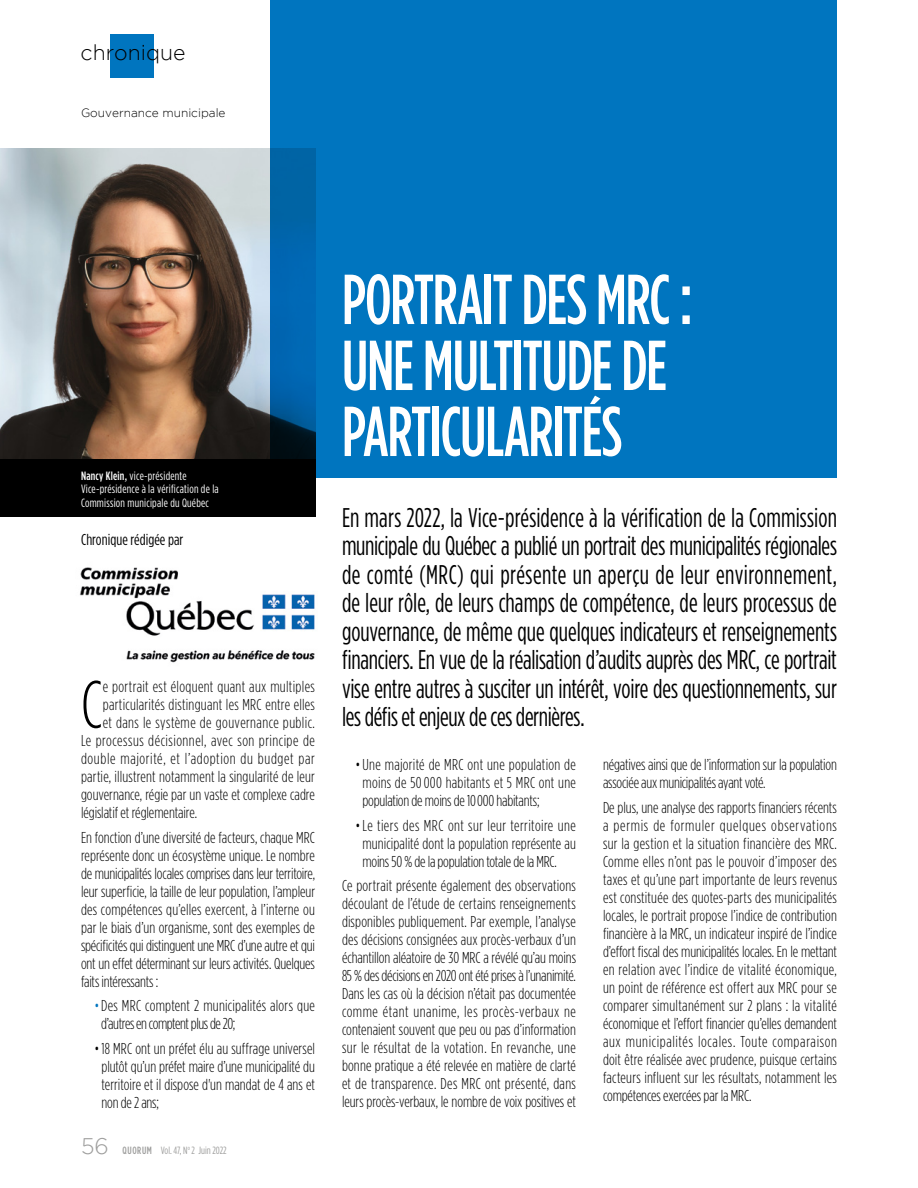
<style>
.page{position:relative;width:918px;height:1188px;background:#fff}
.page>*{position:absolute;margin:0;border:0;box-sizing:border-box;transform-origin:0 0}
.TITRE_-_blanc{font:500 70.5px/66px "Gotham Condensed";letter-spacing:-.02em;color:#fff;scale:.9 1}
.COURANT_-_lettrine{font:300 67.2px "Gotham Condensed";color:#000}
.INTRO_-_noir{font:27px/28.5px "Gotham Condensed";letter-spacing:-.01em;color:#000;text-align:justify;scale:.92 1}
.t1{font:300 22.5px "Gotham";color:#9d9d9c}
.t2{font:300 21.45px "Gotham";color:#000}
.COURANT_-_noir{font:300 15.75px/18px "Gotham Condensed";letter-spacing:-.01em;color:#000;text-align:justify}
.COURANT_-_lettrine-2{font:300 15.75px "Gotham Condensed";letter-spacing:.02em;color:#000}
.COURANT_-_noir-2{font:300 15.75px/18px "Gotham Condensed";letter-spacing:.01em;color:#000}
.COURANT_-_lettrine-3{font:300 15.75px "Gotham Condensed";color:#000}
.COURANT_-_lettrine-4{font:300 15.75px "Gotham Condensed";letter-spacing:.04em;color:#000}
.COURANT_-_lettrine-5{font:300 15.75px "Gotham Condensed";letter-spacing:-.005em;color:#000}
.COURANT_-_noir-3{font:15.75px "Gotham Condensed";letter-spacing:.005em;color:#000}
.BAS_VIGNETTE{font:12px "Gotham Condensed";letter-spacing:.02em;color:#fff}
.t3{font:300 12px "Gotham";color:#000}
.t4{font:10.5px "Gotham Condensed";color:#9d9d9c}
.s1{font-weight:500}
.s2{color:#0075bf}
</style>
<div class="page">
<div style="left:110px;top:35px;width:43px;height:43px;background:#0075bf"></div>
<img style="left:0;top:148px;width:270px;height:311px">
<div style="left:0;top:459px;width:315px;height:57px;background:#000"></div>
<img style="left:80px;top:567px;width:235px;height:96px">
<div style="left:270px;top:0;width:567px;height:478px;background:#0075bf"></div>
<h3 class="t2" style="left:81px;top:41px;width:106px">chronique</h3>
<p class="t3" style="left:81px;top:106px;width:146px">Gouvernance municipale</p>
<p class="BAS_VIGNETTE" style="left:81px;top:468px;width:107px"><span class="s1">Nancy Klein,</span> vice-présidente</p>
<p class="BAS_VIGNETTE" style="left:81px;top:482px;width:139px">Vice-présidence à la vérification de la</p>
<p class="BAS_VIGNETTE" style="left:81px;top:495px;width:129px">Commission municipale du Québec</p>
<p class="BAS_VIGNETTE" style="left:81px;top:473px;width:65px">Directeur général</p>
<p class="BAS_VIGNETTE" style="left:81px;top:486px;width:112px">Fonds locaux de solidarité FTQ</p>
<p class="COURANT_-_noir-3" style="left:81px;top:530px;width:104px">Chronique rédigée par</p>
<p class="COURANT_-_lettrine" style="left:81px;top:667px;width:24px">C</p>
<p class="COURANT_-_lettrine-2" style="left:103px;top:678px;width:214px">e portrait est éloquent quant aux multiples</p>
<p class="COURANT_-_lettrine-2" style="left:103px;top:696px;width:214px">particularités distinguant les MRC entre elles</p>
<p class="COURANT_-_lettrine-2" style="left:103px;top:714px;width:212px">et dans le système de gouvernance public.</p>
<p class="COURANT_-_lettrine-2" style="left:81px;top:732px;width:235px">Le processus décisionnel, avec son principe de</p>
<p class="COURANT_-_lettrine-4" style="left:81px;top:750px;width:236px">double majorité, et l’adoption du budget par</p>
<p class="COURANT_-_lettrine-2" style="left:81px;top:768px;width:235px">partie, illustrent notamment la singularité de leur</p>
<p class="COURANT_-_lettrine-3" style="left:81px;top:786px;width:235px">gouvernance, régie par un vaste et complexe cadre</p>
<p class="COURANT_-_lettrine-5" style="left:81px;top:804px;width:116px">législatif et réglementaire.</p>
<p class="COURANT_-_noir" style="left:81px;top:828px;width:236px">En fonction d’une diversité de facteurs, chaque MRC représente donc un écosystème unique. Le nombre de municipalités locales comprises dans leur territoire, leur superficie, la taille de leur population, l’ampleur des compétences qu’elles exercent, à l’interne ou par le biais d’un organisme, sont des exemples de spécificités qui distinguent une MRC d’une autre et qui ont un effet déterminant sur leurs activités. Quelques faits intéressants :</p>
<p class="COURANT_-_noir-2" style="left:101px;top:997px;width:215px;text-indent:-7px"><span class="s2">•</span> Des MRC comptent 2 municipalités alors que d’autres en comptent plus de 20;</p>
<p class="COURANT_-_noir" style="left:102px;top:1040px;width:215px;text-indent:-7px">• 18 MRC ont un préfet élu au suffrage universel plutôt qu’un préfet maire d’une municipalité du territoire et il dispose d'un mandat de 4 ans et non de 2 ans;</p>
<h3 class="t1" style="left:81px;top:1133px;width:29px">56</h3>
<p class="t4" style="left:122px;top:1144px;width:106px"><span class="s1">QUORUM</span> Vol. 47, N<sup>o</sup> 2 Juin 2022</p>
<p class="TITRE_-_blanc" style="left:342px;top:266px;width:391px">PORTRAIT DES MRC :<br>UNE MULTITUDE DE<br>PARTICULARITÉS</p>
<p class="INTRO_-_noir" style="left:342px;top:503px;width:540px">En mars 2022, la Vice-présidence à la vérification de la Commission municipale du Québec a publié un portrait des municipalités régionales de comté (MRC) qui présente un aperçu de leur environnement, de leur rôle, de leurs champs de compétence, de leurs processus de gouvernance, de même que quelques indicateurs et renseignements financiers. En vue de la réalisation d’audits auprès des MRC, ce portrait vise entre autres à susciter un intérêt, voire des questionnements, sur les défis et enjeux de ces dernières.</p>
<p class="COURANT_-_noir" style="left:363px;top:755px;width:215px;text-indent:-7px">• Une majorité de MRC ont une population de moins de 50 000 habitants et 5 MRC ont une population de moins de 10 000 habitants;</p>
<p class="COURANT_-_noir" style="left:363px;top:816px;width:215px;text-indent:-7px">• Le tiers des MRC ont sur leur territoire une municipalité dont la population représente au moins 50 % de la population totale de la MRC.</p>
<p class="COURANT_-_noir" style="left:342px;top:877px;width:236px">Ce portrait présente également des observations découlant de l’étude de certains renseignements disponibles publiquement. Par exemple, l’analyse des décisions consignées aux procès-verbaux d’un échantillon aléatoire de 30 MRC a révélé qu’au moins 85 % des décisions en 2020 ont été prises à l’unanimité.<br>Dans les cas où la décision n’était pas documentée comme étant unanime, les procès-verbaux ne contenaient souvent que peu ou pas d’information sur le résultat de la votation. En revanche, une bonne pratique a été relevée en matière de clarté et de transparence. Des MRC ont présenté, dans leurs procès-verbaux, le nombre de voix positives et</p>
<p class="COURANT_-_noir" style="left:603px;top:755px;width:235px">négatives ainsi que de l’information sur la population associée aux municipalités ayant voté.</p>
<p class="COURANT_-_noir" style="left:603px;top:798px;width:236px">De plus, une analyse des rapports financiers récents a permis de formuler quelques observations sur la gestion et la situation financière des MRC.<br>Comme elles n’ont pas le pouvoir d’imposer des taxes et qu’une part importante de leurs revenus est constituée des quotes-parts des municipalités locales, le portrait propose l’indice de contribution financière à la MRC, un indicateur inspiré de l’indice d’effort fiscal des municipalités locales. En le mettant en relation avec l’indice de vitalité économique, un point de référence est offert aux MRC pour se comparer simultanément sur 2 plans : la vitalité économique et l’effort financier qu’elles demandent aux municipalités locales. Toute comparaison doit être réalisée avec prudence, puisque certains facteurs influent sur les résultats, notamment les compétences exercées par la MRC.</p>
</div>
